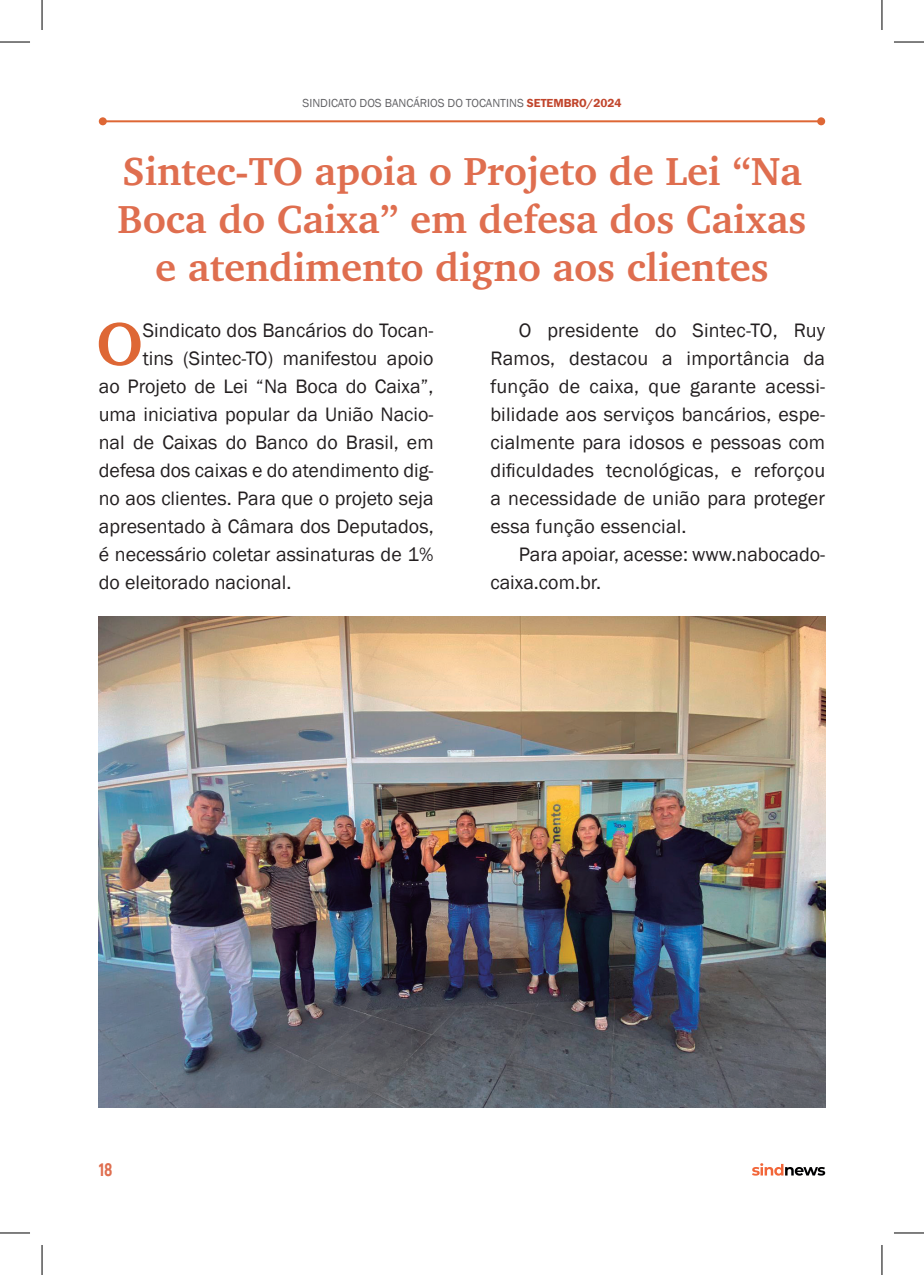
<style>
.page{position:relative;width:924px;height:1275px;background:#fff}
.page>*{position:absolute;margin:0;border:0;box-sizing:border-box;transform-origin:0 0}
._1_paragrafo{font:700 61.8px "Charter";color:#de6735}
.Titulo{font:700 40px/48px "Charter";color:#df6e4f;text-align:center}
._1_paragrafo-2{font:20px "Franklin Gothic";color:#231f20}
.Texto{font:20px/28px "Franklin Gothic";letter-spacing:.01em;color:#231f20;text-align:justify}
.t1{font:800 18px "Akrobat";color:#df6e4f}
.t2{font:12px "Franklin Gothic";color:#636366}
.s1{font-weight:600;color:#c1452c}
</style>
<div class="page">
<svg style="left:752px;top:1163px;width:72px;height:12px"></svg>
<hr style="left:103px;top:120px;width:717px;height:2px;background:#de6735">
<div style="left:99px;top:117px;width:8px;height:8px;background:#de6735;border-radius:50%"></div>
<svg style="left:816px;top:117px;width:8px;height:8px"></svg>
<img style="left:99px;top:617px;width:725px;height:490px">
<hr style="left:0;top:42px;width:30px;height:1px;background:#000">
<hr style="left:893px;top:42px;width:30px;height:1px;background:#000">
<hr style="left:0;top:1232px;width:30px;height:1px;background:#000">
<hr style="left:893px;top:1232px;width:30px;height:1px;background:#000">
<hr style="left:42px;top:0;width:1px;height:30px;background:#000">
<hr style="left:42px;top:1245px;width:1px;height:30px;background:#000">
<hr style="left:881px;top:0;width:1px;height:30px;background:#000">
<hr style="left:881px;top:1245px;width:1px;height:30px;background:#000">
<p class="t2" style="left:302px;top:96px;width:320px">SINDICATO DOS BANCÁRIOS DO TOCANTINS <span class="s1">SETEMBRO/2024</span></p>
<p class="Titulo" style="left:117px;top:147px;width:690px">Sintec-TO apoia o Projeto de Lei “Na<br>Boca do Caixa” em defesa dos Caixas e atendimento digno aos clientes</p>
<p class="_1_paragrafo" style="left:96px;top:305px;width:48px">O</p>
<p class="_1_paragrafo-2" style="left:143px;top:318px;width:292px">Sindicato dos Bancários do Tocan-</p>
<p class="_1_paragrafo-2" style="left:143px;top:346px;width:292px">tins (Sintec-TO) manifestou apoio</p>
<p class="_1_paragrafo-2" style="left:99px;top:374px;width:336px">ao Projeto de Lei “Na Boca do Caixa”,</p>
<p class="_1_paragrafo-2" style="left:99px;top:402px;width:336px">uma iniciativa popular da União Nacio-</p>
<p class="_1_paragrafo-2" style="left:99px;top:430px;width:336px">nal de Caixas do Banco do Brasil, em</p>
<p class="_1_paragrafo-2" style="left:99px;top:458px;width:336px">defesa dos caixas e do atendimento dig-</p>
<p class="_1_paragrafo-2" style="left:99px;top:486px;width:336px">no aos clientes. Para que o projeto seja</p>
<p class="_1_paragrafo-2" style="left:99px;top:514px;width:336px">apresentado à Câmara dos Deputados,</p>
<p class="_1_paragrafo-2" style="left:99px;top:542px;width:336px">é necessário coletar assinaturas de 1%</p>
<p class="_1_paragrafo-2" style="left:99px;top:570px;width:194px">do eleitorado nacional.</p>
<p class="Texto" style="left:490px;top:316px;width:336px;text-indent:28px">O presidente do Sintec-TO, Ruy Ramos, destacou a importância da função de caixa, que garante acessi&shy;bilidade aos serviços bancários, espe&shy;cialmente para idosos e pessoas com dificuldades tecnológicas, e reforçou a necessidade de união para proteger essa função essencial.</p>
<p class="Texto" style="left:490px;top:540px;width:336px;text-indent:28px">Para apoiar, acesse: www.nabocado&shy;caixa.com.br.</p>
<p class="t1" style="left:99px;top:1158px;width:15px">18</p>
</div>
